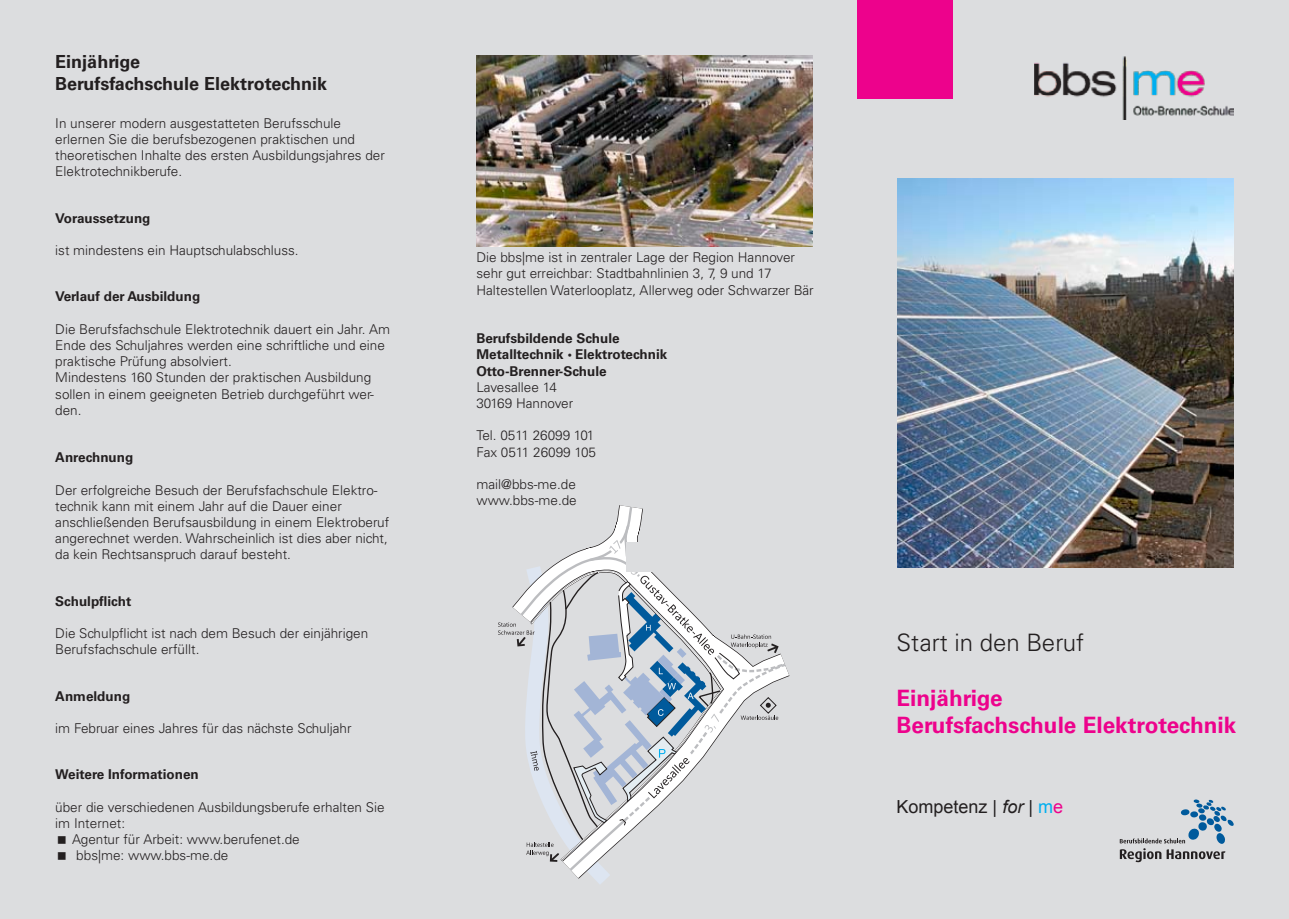
<style>
.page{position:relative;width:1289px;height:919px;background:#fff}
.page>*{position:absolute;margin:0;border:0;box-sizing:border-box;transform-origin:0 0}
.t1{font:300 24px "Univers LT Std";color:#231f20}
.t2{font:700 22.5px/27px "Univers LT Std";color:#ed028c}
.t3{font:700 18px/21.6px "Univers LT Std";color:#231f20}
.t4{font:18px "Arial";color:#231f20}
.t5{font:300 13.5px/16.2px "Univers LT Std";color:#231f20}
.t6{font:700 13.5px/16.2px "Univers LT Std";color:#231f20}
.s1{font-style:italic}
.s2{color:#00afef}
.s3{color:#ed028c}
</style>
<div class="page">
<div style="left:0;top:0;width:1288px;height:918px;background:#dcdddf"></div>
<svg style="left:498px;top:505px;width:290px;height:379px"></svg>
<img style="left:476px;top:55px;width:336px;height:192px">
<img style="left:1034px;top:56px;width:199px;height:64px">
<div style="left:857px;top:0;width:96px;height:98px;background:#ed028c"></div>
<img style="left:897px;top:179px;width:336px;height:388px">
<svg style="left:1119px;top:799px;width:114px;height:63px"></svg>
<div style="left:626px;top:542px;width:118px;height:29px;background:#dcdddf"></div>
<h3 class="t3" style="left:55px;top:51px;width:273px">Einjährige<br>Berufsfachschule Elektrotechnik</h3>
<p class="t5" style="left:55px;top:115px;width:331px">In unserer modern ausgestatteten Berufsschule erlernen Sie die berufsbezogenen praktischen und theoretischen Inhalte des ersten Ausbildungsjahres der Elektrotechnikberufe.</p>
<p class="t6" style="left:55px;top:210px;width:97px">Voraussetzung</p>
<p class="t5" style="left:55px;top:242px;width:245px">ist mindestens ein Hauptschulabschluss.</p>
<p class="t6" style="left:55px;top:288px;width:146px">Verlauf der Ausbildung</p>
<p class="t5" style="left:55px;top:321px;width:336px">Die Berufsfachschule Elektrotechnik dauert ein Jahr. Am Ende des Schuljahres werden eine schriftliche und eine praktische Prüfung absolviert.<br>Mindestens 160 Stunden der praktischen Ausbildung sollen in einem geeigneten Betrieb durchgeführt wer&shy;den.</p>
<p class="t6" style="left:55px;top:449px;width:80px">Anrechnung</p>
<p class="t5" style="left:55px;top:481px;width:335px">Der erfolgreiche Besuch der Berufsfachschule Elektro&shy;technik kann mit einem Jahr auf die Dauer einer anschließenden Berufsausbildung in einem Elektroberuf angerechnet werden. Wahrscheinlich ist dies aber nicht, da kein Rechtsanspruch darauf besteht.</p>
<p class="t6" style="left:55px;top:593px;width:77px">Schulpflicht</p>
<p class="t5" style="left:55px;top:625px;width:314px">Die Schulpflicht ist nach dem Besuch der einjährigen<br>Berufsfachschule erfüllt.</p>
<p class="t6" style="left:55px;top:687px;width:76px">Anmeldung</p>
<p class="t5" style="left:55px;top:720px;width:298px">im Februar eines Jahres für das nächste Schuljahr</p>
<p class="t6" style="left:55px;top:766px;width:145px">Weitere Informationen</p>
<p class="t5" style="left:55px;top:798px;width:331px">über die verschiedenen Ausbildungsberufe erhalten Sie</p>
<p class="t5" style="left:55px;top:814px;width:71px">im Internet:</p>
<p class="t5" style="left:72px;top:831px;width:229px">Agentur für Arbeit: www.berufenet.de</p>
<p class="t5" style="left:76px;top:847px;width:154px">bbs|me: www.bbs-me.de</p>
<p class="t5" style="left:476px;top:249px;width:339px">Die bbs|me ist in zentraler Lage der Region Hannover sehr gut erreichbar: Stadtbahnlinien 3, 7, 9 und 17<br>Haltestellen Waterlooplatz, Allerweg oder Schwarzer Bär</p>
<p class="t6" style="left:476px;top:330px;width:192px">Berufsbildende Schule<br>Metalltechnik • Elektrotechnik<br>Otto-Brenner-Schule</p>
<p class="t5" style="left:476px;top:379px;width:98px">Lavesallee 14<br>30169 Hannover</p>
<p class="t5" style="left:476px;top:427px;width:121px">Tel. 0511 26099 101<br>Fax 0511 26099 105</p>
<p class="t5" style="left:476px;top:476px;width:102px">mail@bbs-me.de www.bbs-me.de</p>
<h1 class="t1" style="left:896px;top:627px;width:189px">Start in den Beruf</h1>
<h2 class="t2" style="left:896px;top:685px;width:341px">Einjährige<br>Berufsfachschule Elektrotechnik</h2>
<h3 class="t4" style="left:896px;top:794px;width:168px">Kompetenz | <span class="s1">for</span> | <span class="s2">m</span><span class="s3">e</span></h3>
</div>
